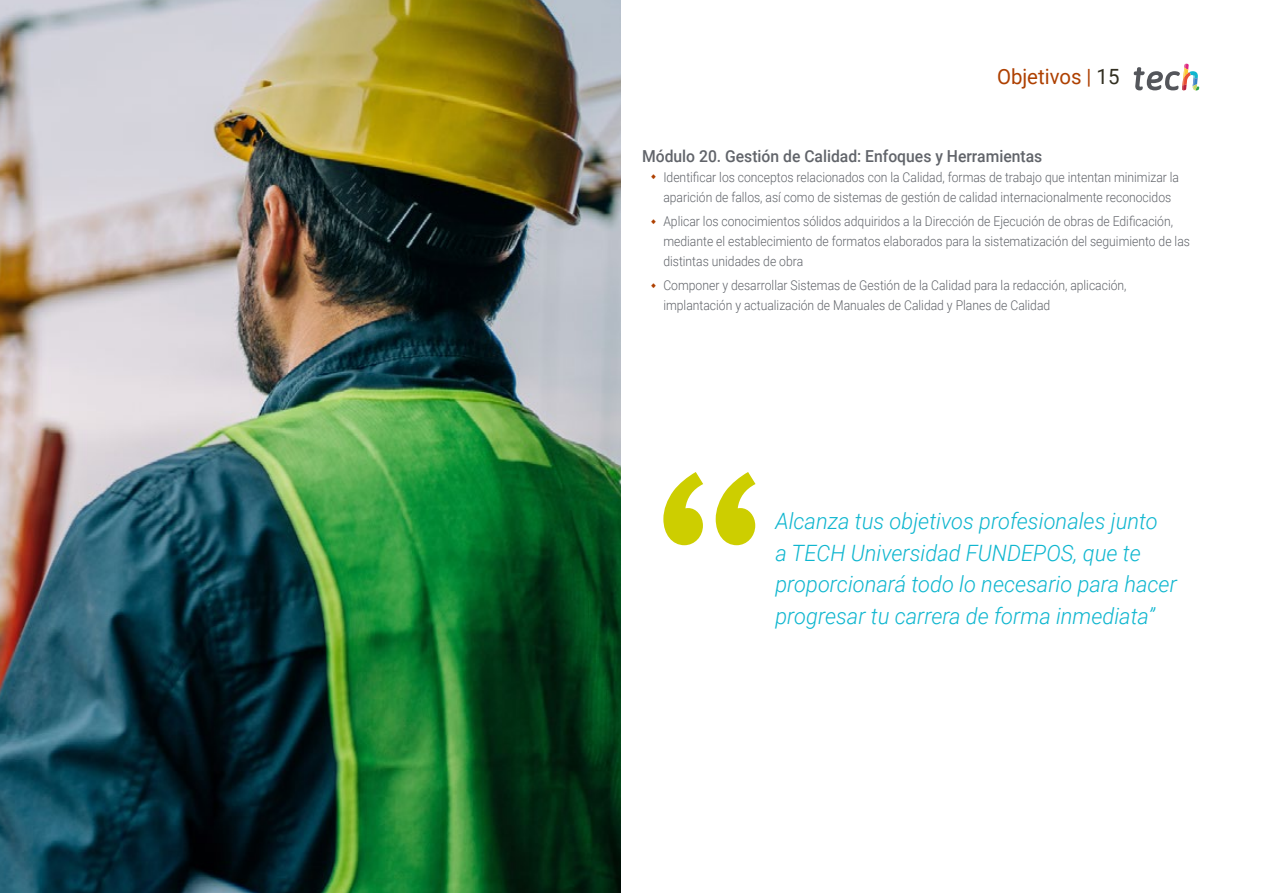
<style>
.page{position:relative;width:1263px;height:893px;background:#fff}
.page>*{position:absolute;margin:0;border:0;box-sizing:border-box;transform-origin:0 0}
.t1{font:italic 300 22.5px/31.5px "Roboto";color:#0fb6cf}
.t2{font:21px "Roboto";color:#ae4000}
.t3{font:500 16.5px "Roboto";color:#61646a;scale:.95 1}
.t4{font:300 13.5px/20px "Roboto";color:#61646a;scale:.9 1}
.s1{color:#312e20}
</style>
<div class="page">
<svg style="left:663px;top:472px;width:92px;height:73px"></svg>
<img style="left:0;top:0;width:621px;height:893px">
<svg style="left:1134px;top:64px;width:65px;height:27px"></svg>
<h2 class="t2" style="left:997px;top:62px;width:124px">Objetivos | <span class="s1">15</span></h2>
<p class="t3" style="left:642px;top:145px;width:423px">Módulo 20. Gestión de Calidad: Enfoques y Herramientas</p>
<p class="t4" style="left:663px;top:167px;width:574px">Identificar los conceptos relacionados con la Calidad, formas de trabajo que intentan minimizar la aparición de fallos, así como de sistemas de gestión de calidad internacionalmente reconocidos</p>
<p class="t4" style="left:663px;top:211px;width:587px">Aplicar los conocimientos sólidos adquiridos a la Dirección de Ejecución de obras de Edificación, mediante el establecimiento de formatos elaborados para la sistematización del seguimiento de las distintas unidades de obra</p>
<p class="t4" style="left:663px;top:275px;width:516px">Componer y desarrollar Sistemas de Gestión de la Calidad para la redacción, aplicación, implantación y actualización de Manuales de Calidad y Planes de Calidad</p>
<h1 class="t1" style="left:775px;top:505px;width:403px">Alcanza tus objetivos profesionales junto<br>a TECH Universidad FUNDEPOS, que te proporcionará todo lo necesario para hacer progresar tu carrera de forma inmediata”</h1>
</div>
